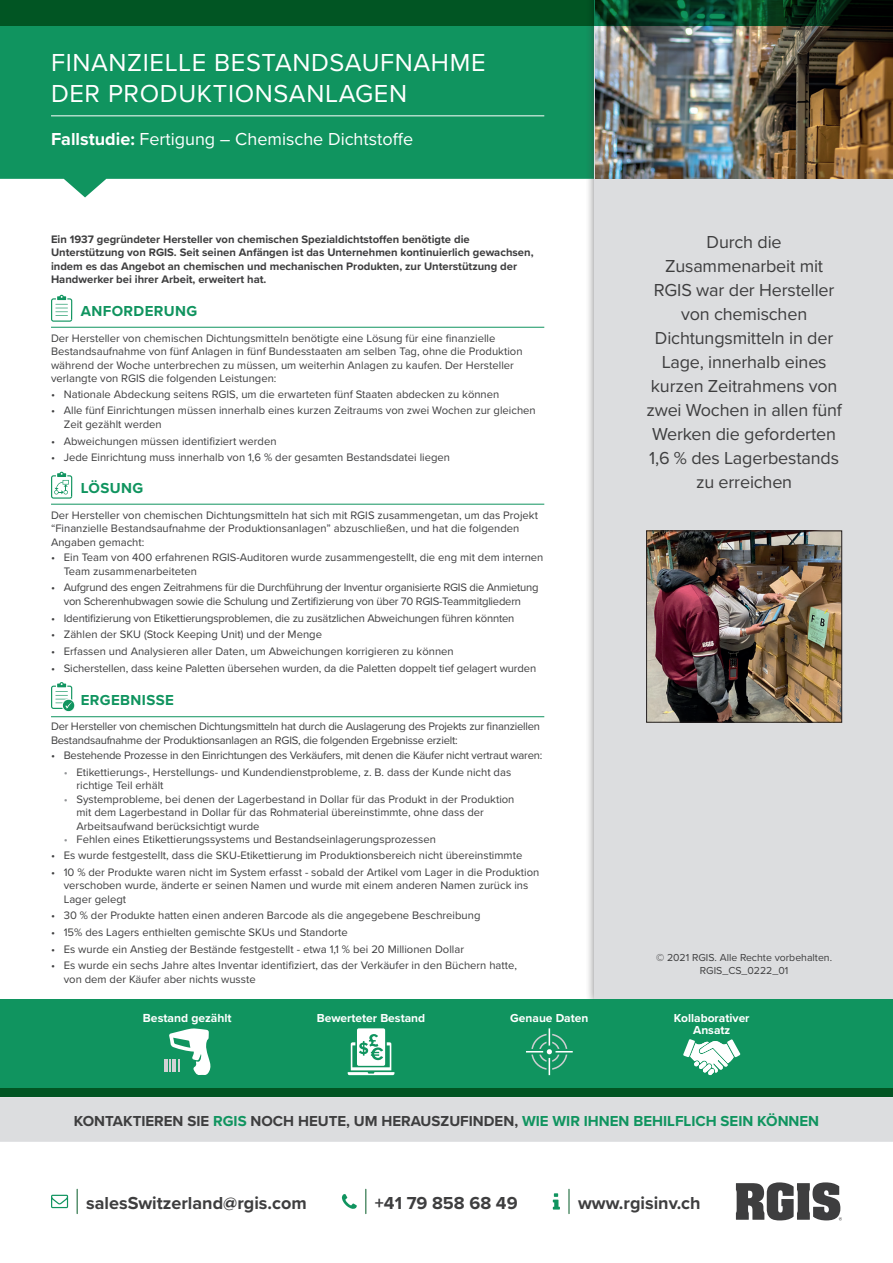
<style>
.page{position:relative;width:893px;height:1263px;background:#fff}
.page>*{position:absolute;margin:0;border:0;box-sizing:border-box;transform-origin:0 0}
.t1{font:25.5px/30.6px "Proxima Nova";letter-spacing:.025em;color:#fff}
.t2{font:18px/24px "Proxima Nova";letter-spacing:-.01em;color:#3e3e3f;text-align:center}
.t3{font:700 18px "Proxima Nova";color:#3e3e3f}
.t4{font:18px "Proxima Nova";color:#fff}
.t5{font:700 15px "Proxima Nova";color:#3e3e3f}
.t6{font:700 15px "Proxima Nova";letter-spacing:.025em;color:#10945f}
.t7{font:700 12.15px "Proxima Nova";color:#fff}
.t8{font:700 12px/12px "Proxima Nova";color:#fff;text-align:center}
.t9{font:11.25px/13.5px "Proxima Nova";color:#3e3e3f}
.t10{font:11.25px/13.5px "Proxima Nova";letter-spacing:-.02em;color:#3e3e3f;text-align:center}
.t11{font:700 11.25px/13.5px "Proxima Nova";color:#3e3e3f}
.t12{font:10.5px/12.6px "Proxima Nova";color:#3e3e3f;text-align:center}
.s1{font-weight:700}
.s2{color:#939598}
.s3{color:#10945f}
</style>
<div class="page">
<hr style="left:568px;top:1189px;width:2px;height:24px;background:#216d3f">
<svg style="left:553px;top:1193px;width:7px;height:16px"></svg>
<svg style="left:77px;top:1189px;width:1px;height:24px"></svg>
<svg style="left:51px;top:1195px;width:17px;height:13px"></svg>
<svg style="left:736px;top:1182px;width:106px;height:38px"></svg>
<svg style="left:365px;top:1189px;width:1px;height:24px"></svg>
<svg style="left:342px;top:1194px;width:15px;height:15px"></svg>
<div style="left:0;top:1097px;width:893px;height:45px;background:#dcdddf"></div>
<svg style="left:0;top:26px;width:585px;height:171px;background:#299f6f"></svg>
<hr style="left:51px;top:116px;width:493px;height:1px;background:#fff">
<div style="left:585px;top:0;width:308px;height:1010px;background:#3e3e3f;opacity:.75"></div>
<div style="left:595px;top:0;width:298px;height:1001px;background:#dcdddf"></div>
<img style="left:595px;top:26px;width:298px;height:153px">
<svg style="left:0;top:0;width:893px;height:26px;background:#024a21"></svg>
<div style="left:0;top:999px;width:893px;height:98px;background:#10945f"></div>
<div style="left:0;top:1089px;width:893px;height:8px;background:#015523"></div>
<img style="left:648px;top:533px;width:192px;height:187px">
<div style="left:646px;top:531px;width:196px;height:191px;border:1px solid #231f20"></div>
<hr style="left:51px;top:327px;width:493px;height:1px;background:#10945f">
<hr style="left:51px;top:504px;width:493px;height:1px;background:#10945f">
<hr style="left:51px;top:716px;width:493px;height:1px;background:#10945f">
<svg style="left:51px;top:295px;width:22px;height:27px"></svg>
<svg style="left:51px;top:472px;width:22px;height:27px"></svg>
<svg style="left:51px;top:682px;width:24px;height:30px"></svg>
<svg style="left:348px;top:1028px;width:46px;height:47px"></svg>
<svg style="left:164px;top:1028px;width:47px;height:47px"></svg>
<svg style="left:526px;top:1028px;width:47px;height:47px"></svg>
<svg style="left:683px;top:1039px;width:57px;height:36px"></svg>
<h1 class="t1" style="left:51px;top:46px;width:436px">FINANZIELLE BESTANDSAUFNAHME<br>DER PRODUKTIONSANLAGEN</h1>
<h2 class="t4" style="left:51px;top:125px;width:364px"><span class="s1">Fallstudie:</span> Fertigung – Chemische Dichtstoffe</h2>
<p class="t11" style="left:51px;top:232px;width:484px">Ein 1937 gegründeter Hersteller von chemischen Spezialdichtstoffen benötigte die Unterstützung von RGIS. Seit seinen Anfängen ist das Unternehmen kontinuierlich gewachsen, indem es das Angebot an chemischen und mechanischen Produkten, zur Unterstützung der Handwerker bei ihrer Arbeit, erweitert hat.</p>
<h3 class="t6" style="left:81px;top:299px;width:118px">ANFORDERUNG</h3>
<p class="t9" style="left:51px;top:331px;width:473px">Der Hersteller von chemischen Dichtungsmitteln benötigte eine Lösung für eine finanzielle Bestandsaufnahme von fünf Anlagen in fünf Bundesstaaten am selben Tag, ohne die Produktion während der Woche unterbrechen zu müssen, um weiterhin Anlagen zu kaufen. Der Hersteller verlangte von RGIS die folgenden Leistungen:</p>
<p class="t9" style="left:51px;top:387px;width:450px">• Nationale Abdeckung seitens RGIS, um die erwarteten fünf Staaten abdecken zu können</p>
<p class="t9" style="left:64px;top:403px;width:473px;text-indent:-13px">• Alle fünf Einrichtungen müssen innerhalb eines kurzen Zeitraums von zwei Wochen zur gleichen<br>Zeit gezählt werden</p>
<p class="t9" style="left:51px;top:434px;width:227px">• Abweichungen müssen identifiziert werden</p>
<p class="t9" style="left:51px;top:450px;width:400px">• Jede Einrichtung muss innerhalb von 1,6 % der gesamten Bestandsdatei liegen</p>
<h3 class="t6" style="left:81px;top:476px;width:64px">LÖSUNG</h3>
<p class="t9" style="left:51px;top:507px;width:488px">Der Hersteller von chemischen Dichtungsmitteln hat sich mit RGIS zusammengetan, um das Projekt “Finanzielle Bestandsaufnahme der Produktionsanlagen” abzuschließen, und hat die folgenden<br>Angaben gemacht:</p>
<p class="t9" style="left:64px;top:550px;width:481px;text-indent:-13px">• Ein Team von 400 erfahrenen RGIS-Auditoren wurde zusammengestellt, die eng mit dem internen<br>Team zusammenarbeiteten</p>
<p class="t10" style="left:51px;top:580px;width:489px">• Aufgrund des engen Zeitrahmens für die Durchführung der Inventur organisierte RGIS die Anmietung von Scherenhubwagen sowie die Schulung und Zertifizierung von über 70 RGIS-Teammitgliedern</p>
<p class="t10" style="left:51px;top:610px;width:465px">• Identifizierung von Etikettierungsproblemen, die zu zusätzlichen Abweichungen führen könnten</p>
<p class="t9" style="left:51px;top:627px;width:272px">• Zählen der SKU (Stock Keeping Unit) und der Menge</p>
<p class="t9" style="left:51px;top:644px;width:404px">• Erfassen und Analysieren aller Daten, um Abweichungen korrigieren zu können</p>
<p class="t9" style="left:51px;top:661px;width:487px">• Sicherstellen, dass keine Paletten übersehen wurden, da die Paletten doppelt tief gelagert wurden</p>
<h3 class="t6" style="left:81px;top:688px;width:95px">ERGEBNISSE</h3>
<p class="t10" style="left:51px;top:719px;width:491px;text-align:left">Der Hersteller von chemischen Dichtungsmitteln hat durch die Auslagerung des Projekts zur finanziellen<br>Bestandsaufnahme der Produktionsanlagen an RGIS, die folgenden Ergebnisse erzielt:</p>
<p class="t10" style="left:51px;top:748px;width:493px">• Bestehende Prozesse in den Einrichtungen des Verkäufers, mit denen die Käufer nicht vertraut waren:</p>
<p class="t9" style="left:77px;top:765px;width:436px;text-indent:-13px"><span class="s2">•</span> Etikettierungs-, Herstellungs- und Kundendienstprobleme, z. B. dass der Kunde nicht das richtige Teil erhält</p>
<p class="t9" style="left:77px;top:792px;width:439px;text-indent:-13px"><span class="s2">•</span> Systemprobleme, bei denen der Lagerbestand in Dollar für das Produkt in der Produktion mit dem Lagerbestand in Dollar für das Rohmaterial übereinstimmte, ohne dass der<br>Arbeitsaufwand berücksichtigt wurde</p>
<p class="t9" style="left:64px;top:832px;width:374px"><span class="s2">•</span> Fehlen eines Etikettierungssystems und Bestandseinlagerungsprozessen</p>
<p class="t9" style="left:51px;top:848px;width:473px">• Es wurde festgestellt, dass die SKU-Etikettierung im Produktionsbereich nicht übereinstimmte</p>
<p class="t9" style="left:64px;top:865px;width:477px;text-indent:-13px">• 10 % der Produkte waren nicht im System erfasst - sobald der Artikel vom Lager in die Produktion verschoben wurde, änderte er seinen Namen und wurde mit einem anderen Namen zurück ins<br>Lager gelegt</p>
<p class="t9" style="left:51px;top:908px;width:431px">• 30 % der Produkte hatten einen anderen Barcode als die angegebene Beschreibung</p>
<p class="t9" style="left:51px;top:925px;width:298px">• 15% des Lagers enthielten gemischte SKUs und Standorte</p>
<p class="t9" style="left:51px;top:942px;width:415px">• Es wurde ein Anstieg der Bestände festgestellt - etwa 1,1 % bei 20 Millionen Dollar</p>
<p class="t9" style="left:64px;top:958px;width:455px;text-indent:-13px">• Es wurde ein sechs Jahre altes Inventar identifiziert, das der Verkäufer in den Büchern hatte, von dem der Käufer aber nichts wusste</p>
<p class="t7" style="left:143px;top:1008px;width:90px">Bestand gezählt</p>
<p class="t8" style="left:317px;top:1011px;width:110px">Bewerteter Bestand</p>
<p class="t8" style="left:510px;top:1011px;width:80px">Genaue Daten</p>
<p class="t8" style="left:674px;top:1011px;width:77px">Kollaborativer<br>Ansatz</p>
<h2 class="t2" style="left:646px;top:229px;width:197px">Durch die<br>Zusammenarbeit mit<br>RGIS war der Hersteller von chemischen<br>Dichtungsmitteln in der<br>Lage, innerhalb eines kurzen Zeitrahmens von zwei Wochen in allen fünf<br>Werken die geforderten<br>1,6 % des Lagerbestands zu erreichen</h2>
<p class="t12" style="left:656px;top:951px;width:177px">© 2021 RGIS. Alle Rechte vorbehalten.<br>RGIS_CS_0222_01</p>
<h3 class="t5" style="left:74px;top:1110px;width:747px">KONTAKTIEREN SIE <span class="s3">RGIS</span> NOCH HEUTE, UM HERAUSZUFINDEN, <span class="s3">WIE WIR IHNEN BEHILFLICH SEIN KÖNNEN</span></h3>
<h2 class="t3" style="left:86px;top:1189px;width:222px">salesSwitzerland@rgis.com</h2>
<h2 class="t3" style="left:375px;top:1189px;width:144px">+41 79 858 68 49</h2>
<h2 class="t3" style="left:578px;top:1189px;width:124px">www.rgisinv.ch</h2>
</div>
